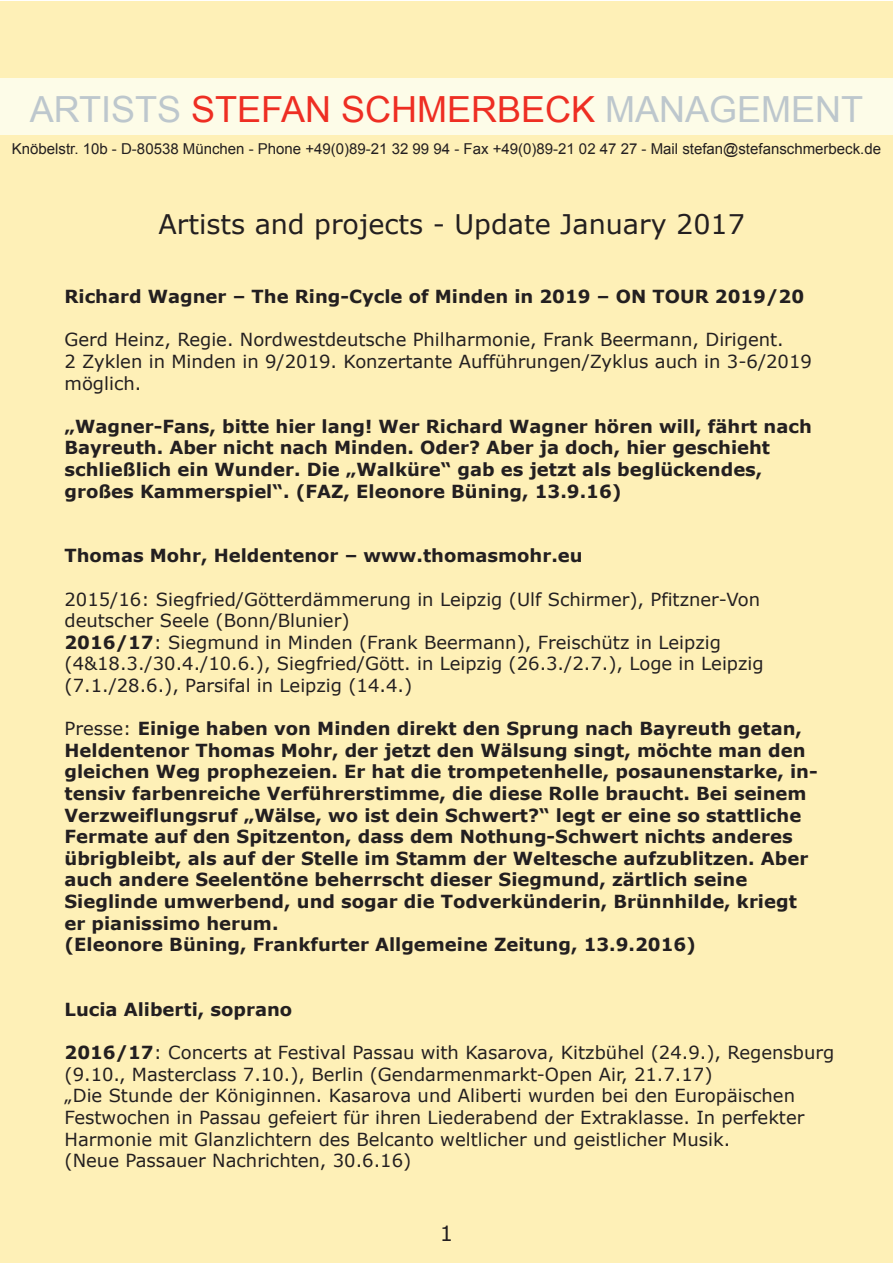
<style>
.page{position:relative;width:893px;height:1263px;background:#fff}
.page>*{position:absolute;margin:0;border:0;box-sizing:border-box;transform-origin:0 0}
.t1{font:36px "Arial";color:#bdc7cd}
.t2{font:27px "Verdana";color:#231f20}
.t3{font:21px "Verdana";color:#231f20}
.t4{font:700 18px/21.6px "Verdana";color:#231f20}
.t5{font:18px/21.6px "Verdana";color:#231f20}
.t6{font:15px "Arial";color:#231f20}
.s1{color:#ee2e23}
.s2{font-weight:700}
.s3{font-weight:400}
</style>
<div class="page">
<div style="left:0;top:1px;width:893px;height:1262px;background:#fef0b7"></div>
<div style="left:0;top:79px;width:893px;height:56px;background:#fdfce8"></div>
<h1 class="t1" style="left:30px;top:89px;width:835px">ARTISTS <span class="s1">STEFAN SCHMERBECK</span> MANAGEMENT</h1>
<p class="t6" style="left:12px;top:141px;width:871px">Knöbelstr. 10b - D-80538 München - Phone +49(0)89-21 32 99 94 - Fax +49(0)89-21 02 47 27 - Mail stefan@stefanschmerbeck.de</p>
<h2 class="t2" style="left:158px;top:207px;width:588px">Artists and projects - Update January 2017</h2>
<p class="t4" style="left:65px;top:285px;width:741px">Richard Wagner – The Ring-Cycle of Minden in 2019 – ON TOUR 2019/20</p>
<p class="t5" style="left:65px;top:328px;width:749px">Gerd Heinz, Regie. Nordwestdeutsche Philharmonie, Frank Beermann, Dirigent.<br>2 Zyklen in Minden in 9/2019. Konzertante Aufführungen/Zyklus auch in 3-6/2019 möglich.</p>
<p class="t4" style="left:65px;top:415px;width:749px">„Wagner-Fans, bitte hier lang! Wer Richard Wagner hören will, fährt nach Bayreuth. Aber nicht nach Minden. Oder? Aber ja doch, hier geschieht schließlich ein Wunder. Die „Walküre“ gab es jetzt als beglückendes, großes Kammerspiel“. (FAZ, Eleonore Büning, 13.9.16)</p>
<p class="t4" style="left:65px;top:544px;width:520px">Thomas Mohr, Heldentenor – www.thomasmohr.eu</p>
<p class="t5" style="left:65px;top:588px;width:701px">2015/16: Siegfried/Götterdämmerung in Leipzig (Ulf Schirmer), Pfitzner-Von deutscher Seele (Bonn/Blunier)<br><span class="s2">2016/17</span>: Siegmund in Minden (Frank Beermann), Freischütz in Leipzig (4&amp;18.3./30.4./10.6.), Siegfried/Gött. in Leipzig (26.3./2.7.), Loge in Leipzig (7.1./28.6.), Parsifal in Leipzig (14.4.)</p>
<p class="t4" style="left:65px;top:717px;width:755px"><span class="s3">Presse:</span> Einige haben von Minden direkt den Sprung nach Bayreuth getan, Heldentenor Thomas Mohr, der jetzt den Wälsung singt, möchte man den gleichen Weg prophezeien. Er hat die trompetenhelle, posaunenstarke, in&shy;tensiv farbenreiche Verführerstimme, die diese Rolle braucht. Bei seinem Verzweiflungsruf „Wälse, wo ist dein Schwert?“ legt er eine so stattliche Fermate auf den Spitzenton, dass dem Nothung-Schwert nichts anderes übrigbleibt, als auf der Stelle im Stamm der Weltesche aufzublitzen. Aber auch andere Seelentöne beherrscht dieser Siegmund, zärtlich seine Sieglinde umwerbend, und sogar die Todverkünderin, Brünnhilde, kriegt er pianissimo herum.<br>(Eleonore Büning, Frankfurter Allgemeine Zeitung, 13.9.2016)</p>
<p class="t4" style="left:65px;top:998px;width:229px">Lucia Aliberti, soprano</p>
<p class="t5" style="left:65px;top:1041px;width:771px"><span class="s2">2016/17</span>: Concerts at Festival Passau with Kasarova, Kitzbühel (24.9.), Regensburg (9.10., Masterclass 7.10.), Berlin (Gendarmenmarkt-Open Air, 21.7.17)<br>„Die Stunde der Königinnen. Kasarova und Aliberti wurden bei den Europäischen Festwochen in Passau gefeiert für ihren Liederabend der Extraklasse. In perfekter Harmonie mit Glanzlichtern des Belcanto weltlicher und geistlicher Musik.<br>(Neue Passauer Nachrichten, 30.6.16)</p>
<p class="t3" style="left:440px;top:1220px;width:15px">1</p>
</div>
